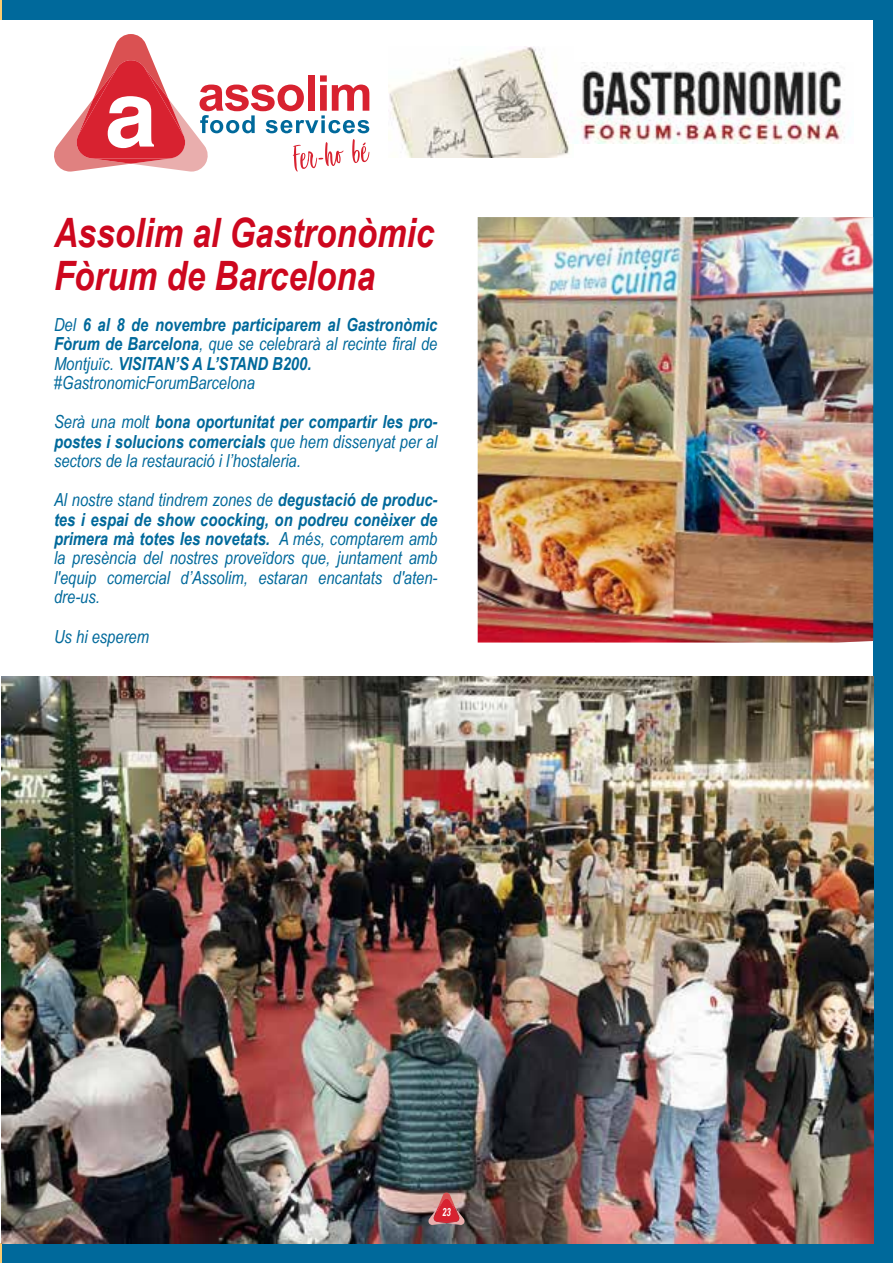
<style>
.page{position:relative;width:893px;height:1263px;background:#fff}
.page>*{position:absolute;margin:0;border:0;box-sizing:border-box;transform-origin:0 0}
.t1{font:italic 700 40.5px/43.5px "Arial Narrow";color:#cd071e}
.t2{font:italic 18px/19.5px "Arial Narrow";color:#00699b;text-align:justify}
.t3{font:italic 700 18px/19.5px "Arial Narrow";color:#00699b}
.t4{font:italic 700 11.25px "Arial Narrow";color:#fff;scale:.85 1}
.s1{font-weight:400}
.s2{font-weight:700}
</style>
<div class="page">
<div style="left:873px;top:0;width:20px;height:1263px;background:#00699b"></div>
<div style="left:0;top:0;width:893px;height:20px;background:#00699b"></div>
<hr style="left:0;top:0;width:2px;height:20px;background:#fccc70">
<div style="left:0;top:1243px;width:893px;height:20px;background:#00699b"></div>
<hr style="left:0;top:1243px;width:2px;height:20px;background:#fccc70">
<img style="left:2px;top:676px;width:871px;height:567px">
<img style="left:478px;top:217px;width:395px;height:425px">
<svg style="left:428px;top:1192px;width:37px;height:33px"></svg>
<img style="left:389px;top:46px;width:181px;height:111px">
<img style="left:575px;top:62px;width:275px;height:81px">
<svg style="left:54px;top:34px;width:315px;height:138px"></svg>
<h1 class="t1" style="left:54px;top:209px;width:382px">Assolim al Gastronòmic<br>Fòrum de Barcelona</h1>
<p class="t3" style="left:54px;top:314px;width:385px"><span class="s1">Del</span> 6 al 8 de novembre participarem al Gastronòmic Fòrum de Barcelona<span class="s1">, que se celebrarà al recinte firal de Montjuïc.</span> VISITAN’S A L’STAND B200. <span class="s1">#GastronomicForumBarcelona</span></p>
<p class="t2" style="left:54px;top:412px;width:385px">Serà una molt <span class="s2">bona oportunitat per compartir les pro&shy;postes i solucions comercials</span> que hem dissenyat per al sectors de la restauració i l’hostaleria.</p>
<p class="t2" style="left:54px;top:490px;width:385px">Al nostre stand tindrem zones de <span class="s2">degustació de produc&shy;tes i espai de show coocking, on podreu conèixer de primera mà totes les novetats.</span> A més, comptarem amb la presència del nostres proveïdors que, juntament amb l'equip comercial d’Assolim, estaran encantats d'aten&shy;dre-us.</p>
<p class="t2" style="left:54px;top:626px;width:97px">Us hi esperem</p>
<p class="t4" style="left:442px;top:1203px;width:12px">23</p>
</div>
